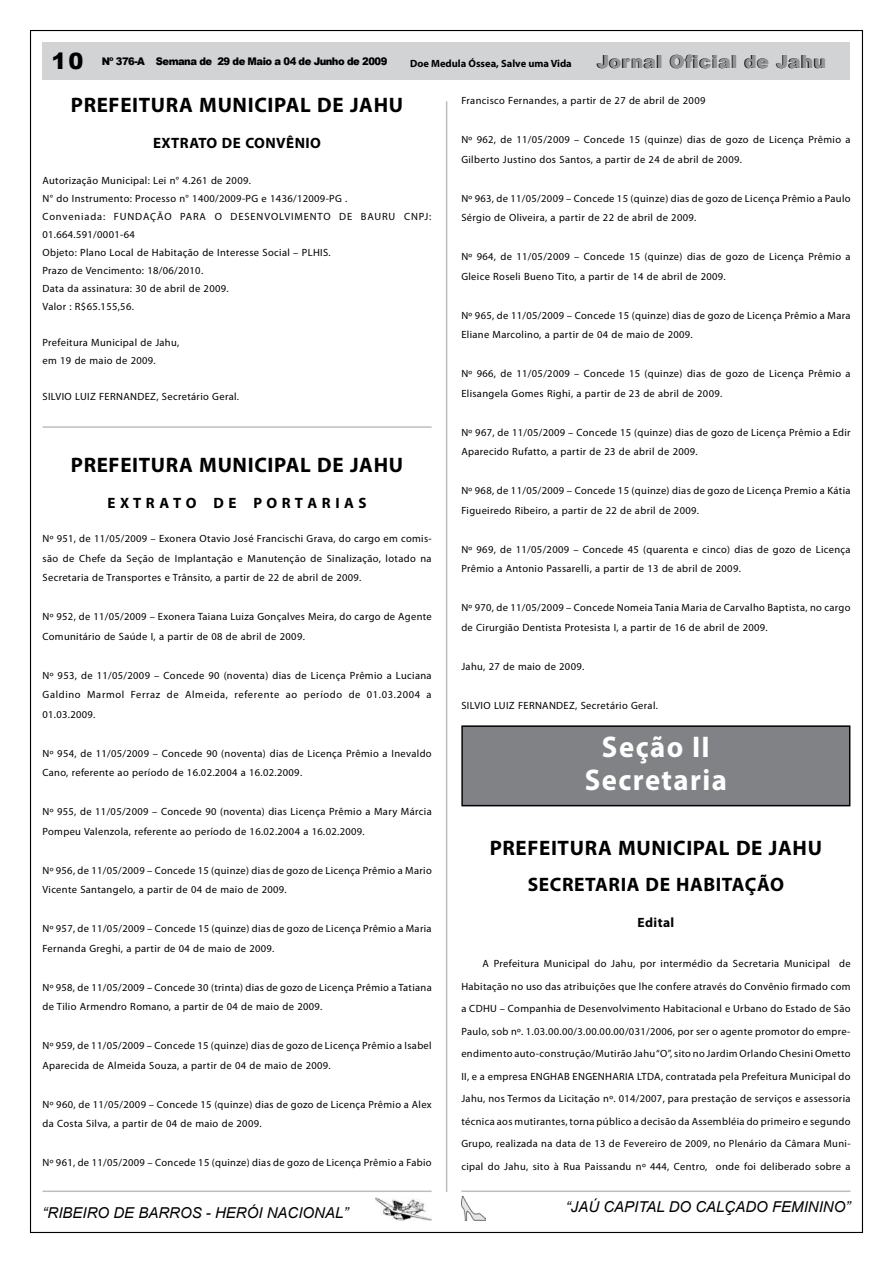
<style>
.page{position:relative;width:893px;height:1263px;background:#fff}
.page>*{position:absolute;margin:0;border:0;box-sizing:border-box;transform-origin:0 0}
.t1{font:700 30px/33px "Myriad Pro";letter-spacing:.05em;color:#fff;text-align:center;scale:.96 1}
.t2{font:700 21px "Myriad Pro";letter-spacing:.03em;color:#000}
.t3{font:700 19.5px "Myriad Pro";letter-spacing:.03em;color:#000}
.t4{font:900 18px "Arial";letter-spacing:.035em;color:#000}
.t5{font:italic 15px "Arial";color:#000}
.t6{font:700 15px "Myriad Pro";letter-spacing:.03em;color:#000}
.t7{font:700 13.5px "Myriad Pro";letter-spacing:.03em;color:#000}
.t8{font:10.5px/19.5px "Myriad Pro";letter-spacing:.03em;color:#000}
.t9{font:900 10.5px "Arial";letter-spacing:-.05em;color:#000;scale:.95 1}
.t10{font:700 10.5px "Myriad Pro";color:#000}
.s1{font-size:22.5px}
</style>
<div class="page">
<img style="left:461px;top:1196px;width:25px;height:24px">
<hr style="left:461px;top:1190px;width:389px;height:2px;background:#bcbdc0">
<img style="left:375px;top:1197px;width:57px;height:23px">
<hr style="left:43px;top:1190px;width:389px;height:2px;background:#bcbdc0">
<hr style="left:446px;top:101px;width:1px;height:1091px;background:#bcbdc0">
<div style="left:43px;top:43px;width:807px;height:37px;background:#d1d3d4"></div>
<div style="left:462px;top:726px;width:388px;height:80px;background:#808285"></div>
<div style="left:461px;top:725px;width:389px;height:81px;border:1px solid #000"></div>
<hr style="left:43px;top:426px;width:389px;height:2px;background:#bcbdc0">
<p class="t9" style="left:52px;top:55px;width:355px"><span class="s1">10</span> Nº 376-A Semana de 29 de Maio a 04 de Junho de 2009</p>
<p class="t10" style="left:410px;top:56px;width:163px">Doe Medula Óssea, Salve uma Vida</p>
<h3 class="t4" style="left:596px;top:52px;width:230px">Jornal Oficial de Jahu</h3>
<h2 class="t2" style="left:71px;top:91px;width:334px">PREFEITURA MUNICIPAL DE JAHU</h2>
<h3 class="t6" style="left:153px;top:133px;width:170px">EXTRATO DE CONVÊNIO</h3>
<p class="t8" style="left:43px;top:171px;width:390px;line-height:18px">Autorização Municipal: Lei n° 4.261 de 2009.<br>N° do Instrumento: Processo n° 1400/2009-PG e 1436/12009-PG .<br>Conveniada: FUNDAÇÃO PARA O DESENVOLVIMENTO DE BAURU CNPJ:<br>01.664.591/0001-64<br>Objeto: Plano Local de Habitação de Interesse Social – PLHIS.<br>Prazo de Vencimento: 18/06/2010.<br>Data da assinatura: 30 de abril de 2009.<br>Valor : R$65.155,56.</p>
<p class="t8" style="left:43px;top:333px;width:138px;line-height:18px">Prefeitura Municipal de Jahu, em 19 de maio de 2009.</p>
<p class="t8" style="left:43px;top:387px;width:198px">SILVIO LUIZ FERNANDEZ, Secretário Geral.</p>
<h2 class="t2" style="left:71px;top:451px;width:334px">PREFEITURA MUNICIPAL DE JAHU</h2>
<h3 class="t6" style="left:107px;top:493px;width:261px">E X T R A T O D E P O R T A R I A S</h3>
<p class="t8" style="left:43px;top:529px;width:391px;text-align:justify">Nº 951, de 11/05/2009 – Exonera Otavio José Francischi Grava, do cargo em comis&shy;são de Chefe da Seção de Implantação e Manutenção de Sinalização, lotado na Secretaria de Transportes e Trânsito, a partir de 22 de abril de 2009.</p>
<p class="t8" style="left:43px;top:607px;width:391px">Nº 952, de 11/05/2009 – Exonera Taiana Luiza Gonçalves Meira, do cargo de Agente<br>Comunitário de Saúde I, a partir de 08 de abril de 2009.</p>
<p class="t8" style="left:43px;top:665px;width:391px;text-align:justify">Nº 953, de 11/05/2009 – Concede 90 (noventa) dias de Licença Prêmio a Luciana Galdino Marmol Ferraz de Almeida, referente ao período de 01.03.2004 a 01.03.2009.</p>
<p class="t8" style="left:43px;top:743px;width:391px">Nº 954, de 11/05/2009 – Concede 90 (noventa) dias de Licença Prêmio a Inevaldo<br>Cano, referente ao período de 16.02.2004 a 16.02.2009.</p>
<p class="t8" style="left:43px;top:802px;width:391px">Nº 955, de 11/05/2009 – Concede 90 (noventa) dias Licença Prêmio a Mary Márcia<br>Pompeu Valenzola, referente ao período de 16.02.2004 a 16.02.2009.</p>
<p class="t8" style="left:43px;top:860px;width:391px">Nº 956, de 11/05/2009 – Concede 15 (quinze) dias de gozo de Licença Prêmio a Mario<br>Vicente Santangelo, a partir de 04 de maio de 2009.</p>
<p class="t8" style="left:43px;top:919px;width:391px">Nº 957, de 11/05/2009 – Concede 15 (quinze) dias de gozo de Licença Prêmio a Maria<br>Fernanda Greghi, a partir de 04 de maio de 2009.</p>
<p class="t8" style="left:43px;top:977px;width:391px">Nº 958, de 11/05/2009 – Concede 30 (trinta) dias de gozo de Licença Prêmio a Tatiana de Tilio Armendro Romano, a partir de 04 de maio de 2009.</p>
<p class="t8" style="left:43px;top:1036px;width:391px">Nº 959, de 11/05/2009 – Concede 15 (quinze) dias de gozo de Licença Prêmio a Isabel<br>Aparecida de Almeida Souza, a partir de 04 de maio de 2009.</p>
<p class="t8" style="left:43px;top:1094px;width:391px">Nº 960, de 11/05/2009 – Concede 15 (quinze) dias de gozo de Licença Prêmio a Alex da Costa Silva, a partir de 04 de maio de 2009.</p>
<p class="t8" style="left:43px;top:1153px;width:391px">Nº 961, de 11/05/2009 – Concede 15 (quinze) dias de gozo de Licença Prêmio a Fabio</p>
<p class="t8" style="left:461px;top:91px;width:246px">Francisco Fernandes, a partir de 27 de abril de 2009</p>
<p class="t8" style="left:461px;top:130px;width:391px">Nº 962, de 11/05/2009 – Concede 15 (quinze) dias de gozo de Licença Prêmio a<br>Gilberto Justino dos Santos, a partir de 24 de abril de 2009.</p>
<p class="t8" style="left:461px;top:188px;width:391px">Nº 963, de 11/05/2009 – Concede 15 (quinze) dias de gozo de Licença Prêmio a Paulo<br>Sérgio de Oliveira, a partir de 22 de abril de 2009.</p>
<p class="t8" style="left:461px;top:247px;width:391px">Nº 964, de 11/05/2009 – Concede 15 (quinze) dias de gozo de Licença Prêmio a<br>Gleice Roseli Bueno Tito, a partir de 14 de abril de 2009.</p>
<p class="t8" style="left:461px;top:305px;width:391px">Nº 965, de 11/05/2009 – Concede 15 (quinze) dias de gozo de Licença Prêmio a Mara<br>Eliane Marcolino, a partir de 04 de maio de 2009.</p>
<p class="t8" style="left:461px;top:364px;width:391px">Nº 966, de 11/05/2009 – Concede 15 (quinze) dias de gozo de Licença Prêmio a<br>Elisangela Gomes Righi, a partir de 23 de abril de 2009.</p>
<p class="t8" style="left:461px;top:422px;width:391px">Nº 967, de 11/05/2009 – Concede 15 (quinze) dias de gozo de Licença Prêmio a Edir<br>Aparecido Rufatto, a partir de 23 de abril de 2009.</p>
<p class="t8" style="left:461px;top:481px;width:391px">Nº 968, de 11/05/2009 – Concede 15 (quinze) dias de gozo de Licença Premio a Kátia<br>Figueiredo Ribeiro, a partir de 22 de abril de 2009.</p>
<p class="t8" style="left:461px;top:539px;width:391px">Nº 969, de 11/05/2009 – Concede 45 (quarenta e cinco) dias de gozo de Licença<br>Prêmio a Antonio Passarelli, a partir de 13 de abril de 2009.</p>
<p class="t8" style="left:461px;top:598px;width:391px">Nº 970, de 11/05/2009 – Concede Nomeia Tania Maria de Carvalho Baptista, no cargo de Cirurgião Dentista Protesista I, a partir de 16 de abril de 2009.</p>
<p class="t8" style="left:461px;top:656px;width:124px">Jahu, 27 de maio de 2009.</p>
<p class="t8" style="left:461px;top:695px;width:198px">SILVIO LUIZ FERNANDEZ, Secretário Geral.</p>
<h1 class="t1" style="left:585px;top:729px;width:150px">Seção II<br>Secretaria</h1>
<h2 class="t2" style="left:490px;top:834px;width:334px">PREFEITURA MUNICIPAL DE JAHU</h2>
<h3 class="t3" style="left:528px;top:871px;width:258px">SECRETARIA DE HABITAÇÃO</h3>
<p class="t7" style="left:637px;top:913px;width:38px">Edital</p>
<p class="t8" style="left:461px;top:952px;width:391px;line-height:22.5px;text-align:justify;text-indent:21px">A Prefeitura Municipal do Jahu, por intermédio da Secretaria Municipal de Habitação no uso das atribuições que lhe confere através do Convênio firmado com a CDHU – Companhia de Desenvolvimento Habitacional e Urbano do Estado de São Paulo, sob nº. 1.03.00.00/3.00.00.00/031/2006, por ser o agente promotor do empre&shy;endimento auto-construção/Mutirão Jahu “O”, sito no Jardim Orlando Chesini Ometto II, e a empresa ENGHAB ENGENHARIA LTDA, contratada pela Prefeitura Municipal do Jahu, nos Termos da Licitação nº. 014/2007, para prestação de serviços e assessoria técnica aos mutirantes, torna público a decisão da Assembléia do primeiro e segundo Grupo, realizada na data de 13 de Fevereiro de 2009, no Plenário da Câmara Muni&shy;cipal do Jahu, sito à Rua Paissandu nº 444, Centro, onde foi deliberado sobre a</p>
<h3 class="t5" style="left:43px;top:1204px;width:307px">“RIBEIRO DE BARROS - HERÓI NACIONAL”</h3>
<h3 class="t5" style="left:566px;top:1198px;width:286px">“JAÚ CAPITAL DO CALÇADO FEMININO”</h3>
</div>
